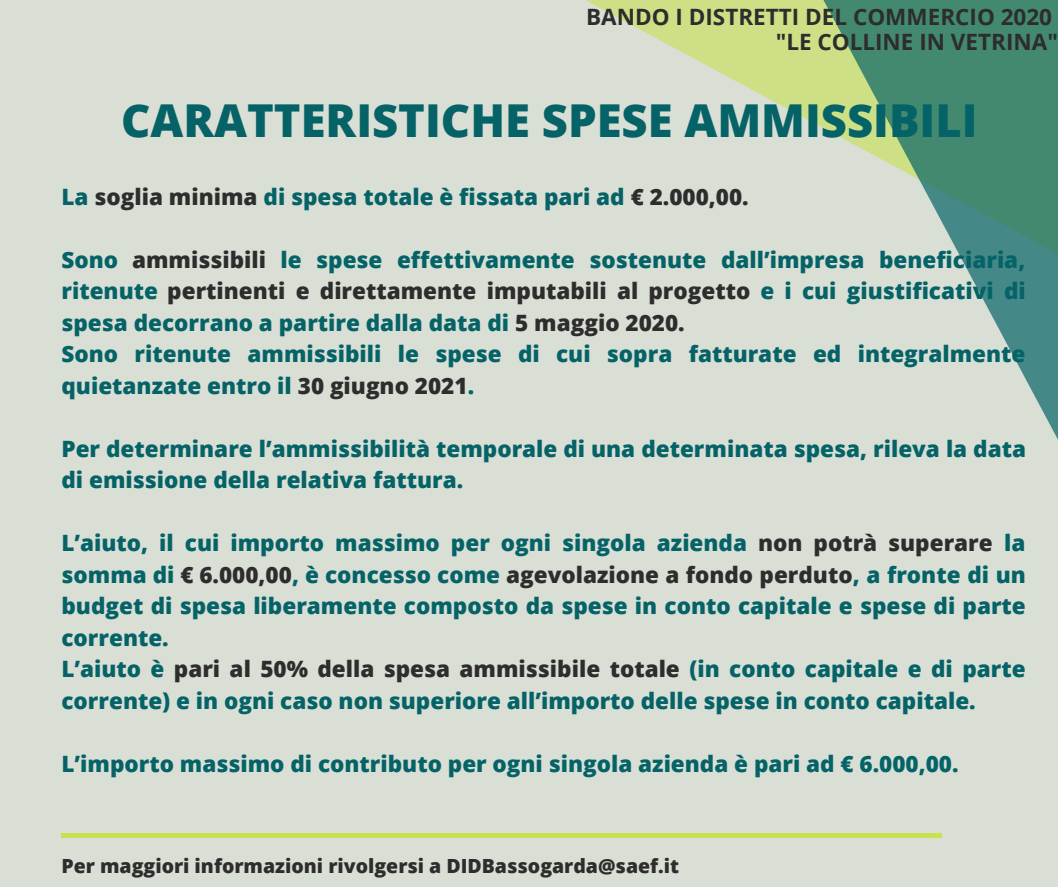
<style>
.page{position:relative;width:1058px;height:887px;background:#fff}
.page>*{position:absolute;margin:0;border:0;box-sizing:border-box;transform-origin:0 0}
.t1{font:800 45.3px "Open Sans";color:#056367}
.t2{font:800 22.5px/31.5px "Open Sans";color:#056367}
.t3{font:700 22.5px/24.6px "Open Sans";color:#2e2d2d;text-align:right}
.t4{font:800 19.5px "Open Sans";color:#2e2d2d}
.s1{color:#2e2d2d}
</style>
<div class="page">
<div style="left:0;top:0;width:1058px;height:886px;background:#d9dfd5"></div>
<svg style="left:585px;top:0;width:473px;height:440px"></svg>
<div style="left:61px;top:833px;width:880px;height:5px;background:#c7e150"></div>
<p class="t3" style="left:586px;top:4px;width:473px">BANDO I DISTRETTI DEL COMMERCIO 2020 "LE COLLINE IN VETRINA"</p>
<h1 class="t1" style="left:121px;top:89px;width:858px">CARATTERISTICHE SPESE AMMISSIBILI</h1>
<p class="t2" style="left:61px;top:180px;width:688px">La <span class="s1">soglia minima</span> di spesa totale è fissata pari ad <span class="s1">€ 2.000,00.</span></p>
<p class="t2" style="left:61px;top:243px;width:965px">Sono <span class="s1">ammissibili</span> le spese effettivamente sostenute dall’impresa beneficiaria, ritenute <span class="s1">pertinenti e direttamente imputabili al progetto</span> e i cui giustificativi di spesa decorrano a partire dalla data di <span class="s1">5 maggio 2020.<br></span>Sono ritenute ammissibili le spese di cui sopra fatturate ed integralmente quietanzate entro il <span class="s1">30 giugno 2021</span>.</p>
<p class="t2" style="left:61px;top:432px;width:966px">Per determinare l’ammissibilità temporale di una determinata spesa, rileva la data di emissione della relativa fattura.</p>
<p class="t2" style="left:61px;top:527px;width:966px">L’aiuto, il cui importo massimo per ogni singola azienda <span class="s1">non potrà superare</span> la somma di <span class="s1">€ 6.000,00</span>, è concesso come <span class="s1">agevolazione a fondo perduto</span>, a fronte di un budget di spesa liberamente composto da spese in conto capitale e spese di parte corrente.<br>L’aiuto è <span class="s1">pari al 50% della spesa ammissibile totale</span> (in conto capitale e di parte corrente) e in ogni caso non superiore all’importo delle spese in conto capitale.</p>
<p class="t2" style="left:61px;top:747px;width:898px">L’importo massimo di contributo per ogni singola azienda è pari ad € 6.000,00.</p>
<p class="t4" style="left:61px;top:851px;width:619px">Per maggiori informazioni rivolgersi a DIDBassogarda@saef.it</p>
</div>
